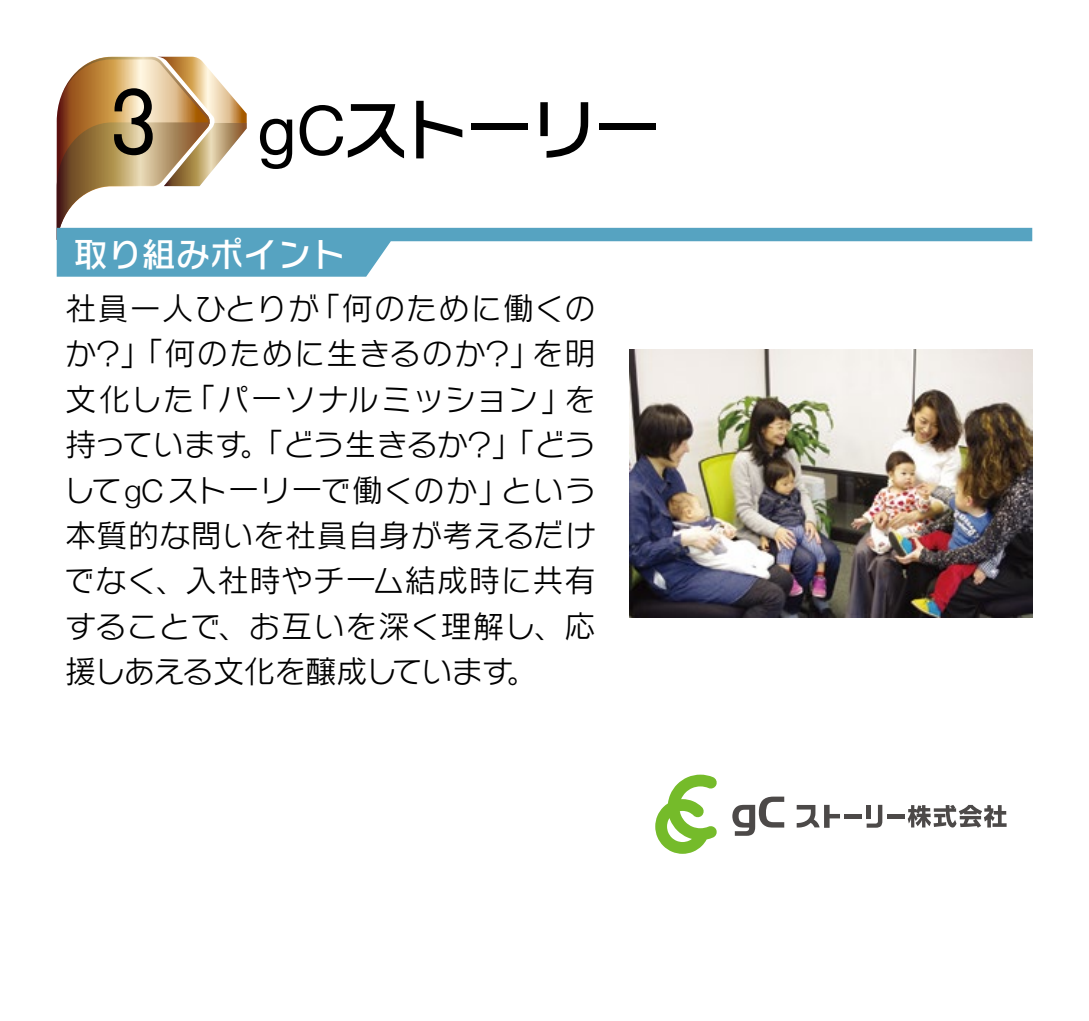
<style>
.page{position:relative;width:1089px;height:1021px;background:#fff}
.page>*{position:absolute;margin:0;border:0;box-sizing:border-box;transform-origin:0 0}
.t1{font:500 90.8px "Memphis";color:#000}
.t2{font:68px "Rodin NTLG Pro DB";letter-spacing:-.065em;color:#000}
.t3{font:34px "Rodin NTLG Pro DB";color:#fff}
.t4{font:31.2px/45.2px "Rodin NTLG Pro M";letter-spacing:.015em;color:#000;text-align:justify}
.s1{font-family:"Helvetica Neue"}
.s2{font-family:"Helvetica Neue";font-weight:300}
</style>
<div class="page">
<svg style="left:57px;top:57px;width:190px;height:171px"></svg>
<svg style="left:57px;top:228px;width:975px;height:49px;fill:#56a3c1"></svg>
<img style="left:629px;top:349px;width:403px;height:268px">
<svg style="left:907px;top:805px;width:99px;height:22px"></svg>
<hr style="left:844px;top:814px;width:18px;height:4px;background:#4c4948">
<hr style="left:886px;top:814px;width:18px;height:4px;background:#4c4948">
<svg style="left:732px;top:796px;width:52px;height:39px"></svg>
<svg style="left:655px;top:774px;width:62px;height:79px"></svg>
<svg style="left:796px;top:804px;width:44px;height:23px"></svg>
<svg style="left:866px;top:804px;width:16px;height:23px"></svg>
<div style="left:866px;top:804px;width:5px;height:14px;background:#4c4948"></div>
<h1 class="t1" style="left:111px;top:66px;width:47px">3</h1>
<h2 class="t2" style="left:257px;top:84px;width:405px"><span class="s1">gC</span>ストーリー</h2>
<p class="t3" style="left:74px;top:231px;width:274px">取り組みポイント</p>
<p class="t4" style="left:64px;top:284px;width:533px">社員一人ひとりが「何のために働くのか？」「何のために生きるのか？」を明文化した「パーソナルミッション」を持っています。「どう生きるか？」「どうして<span class="s2">gC</span>ストーリーで働くのか」という本質的な問いを社員自身が考えるだけでなく、入社時やチーム結成時に共有することで、お互いを深く理解し、応援しあえる文化を醸成しています。</p>
</div>
